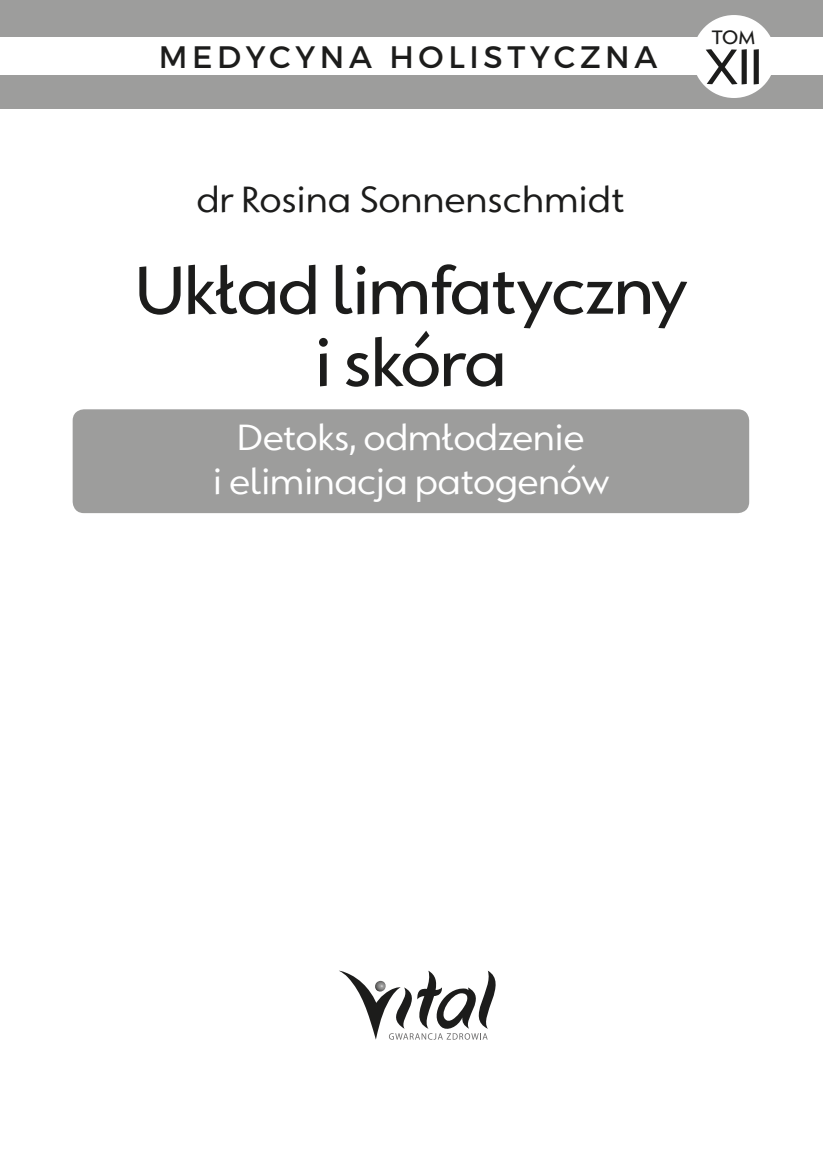
<style>
.page{position:relative;width:823px;height:1163px;background:#fff}
.page>*{position:absolute;margin:0;border:0;box-sizing:border-box;transform-origin:0 0}
.t1{font:500 68px/72px "Quell Linear";letter-spacing:-.01em;color:#1c1c1b;text-align:center}
.t2{font:500 50px "Quell Linear";color:#1c1c1b}
.t3{font:37px/44px "Quell Linear";color:#fff;text-align:center}
.t4{font:37px "Quell Linear";letter-spacing:.01em;color:#1c1c1b}
.t5{font:31px "Montserrat";letter-spacing:.15em;color:#1c1c1b}
.t6{font:500 19.6px "Quell Linear";color:#1c1c1b}
</style>
<div class="page">
<div style="left:0;top:0;width:822px;height:108px;background:#9d9d9c"></div>
<div style="left:73px;top:409px;width:675px;height:104px;background:#9d9d9c;border-radius:11px"></div>
<svg style="left:339px;top:970px;width:156px;height:69px"></svg>
<div style="left:0;top:37px;width:822px;height:37px;background:#fff"></div>
<div style="left:692px;top:15px;width:83px;height:83px;background:#fff;border-radius:50%"></div>
<p class="t5" style="left:159px;top:37px;width:500px">MEDYCYNA HOLISTYCZNA</p>
<p class="t6" style="left:711px;top:25px;width:45px">TOM</p>
<h2 class="t2" style="left:704px;top:37px;width:59px">XII</h2>
<p class="t4" style="left:196px;top:177px;width:429px">dr Rosina Sonnenschmidt</p>
<h1 class="t1" style="left:135px;top:254px;width:553px">Układ limfatyczny i skóra</h1>
<p class="t3" style="left:213px;top:415px;width:398px">Detoks, odmłodzenie<br>i eliminacja patogenów</p>
</div>
